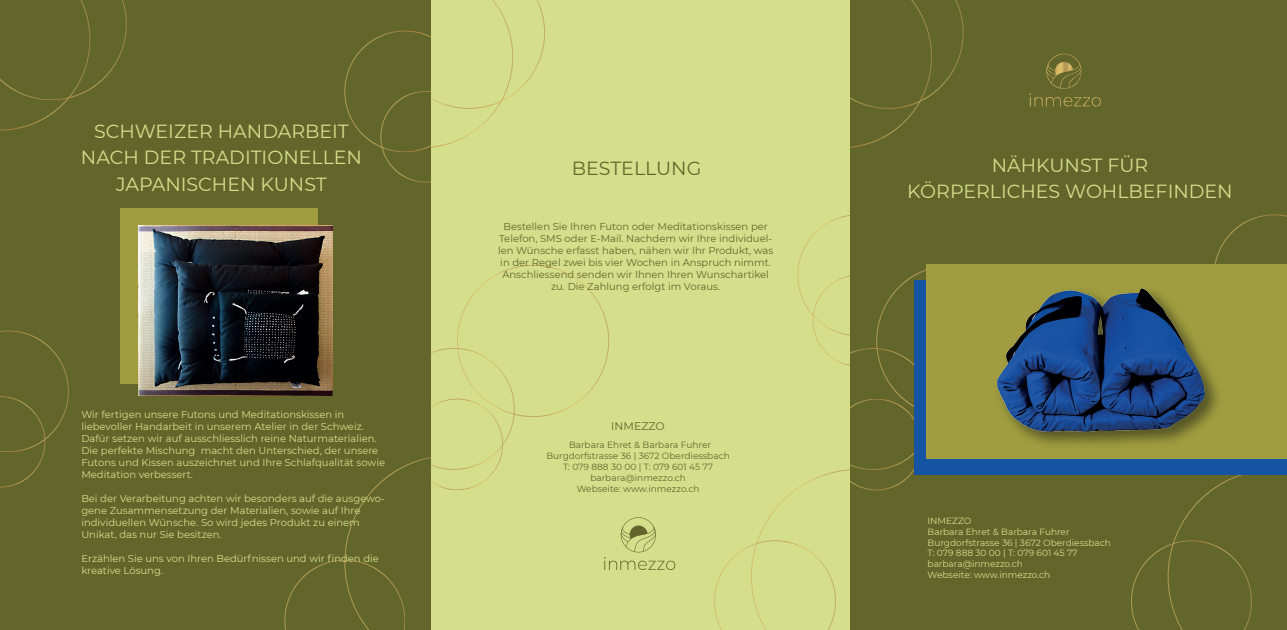
<style>
.page{position:relative;width:1287px;height:630px;background:#fff}
.page>*{position:absolute;margin:0;border:0;box-sizing:border-box;transform-origin:0 0}
.t1{font:19px/26px "Montserrat";color:#d5df8b;text-align:center}
.t2{font:19px "Montserrat";color:#63662b}
.t3{font:11px "Montserrat";color:#63662b}
.t4{font:10px/12px "Montserrat";color:#d5df8b}
.t5{font:10px/12px "Montserrat";color:#63662b;text-align:center}
.t6{font:9px/10.8px "Montserrat";color:#d5df8b}
.t7{font:9px/10.8px "Montserrat";color:#63662b;text-align:center}
</style>
<div class="page">
<div style="left:431px;top:0;width:419px;height:629px;background:#d5df8b"></div>
<div style="left:0;top:0;width:431px;height:629px;background:#63662b"></div>
<svg style="left:0;top:0;width:126px;height:130px"></svg>
<svg style="left:0;top:330px;width:69px;height:157px"></svg>
<svg style="left:285px;top:348px;width:229px;height:281px"></svg>
<svg style="left:345px;top:0;width:200px;height:182px"></svg>
<div style="left:850px;top:0;width:437px;height:629px;background:#63662b"></div>
<svg style="left:850px;top:0;width:113px;height:148px"></svg>
<svg style="left:714px;top:215px;width:219px;height:414px"></svg>
<svg style="left:1131px;top:474px;width:156px;height:155px"></svg>
<svg style="left:1215px;top:214px;width:72px;height:50px"></svg>
<div style="left:914px;top:280px;width:373px;height:194px;background:#1454a2"></div>
<div style="left:927px;top:264px;width:360px;height:195px;background:#a09c3f"></div>
<img style="left:996px;top:288px;width:222px;height:157px">
<svg style="left:1030px;top:54px;width:71px;height:52px"></svg>
<svg style="left:604px;top:517px;width:71px;height:52px"></svg>
<div style="left:120px;top:209px;width:198px;height:175px;background:#a09c3f"></div>
<img style="left:138px;top:225px;width:194px;height:170px">
<h1 class="t1" style="left:81px;top:118px;width:283px">SCHWEIZER HANDARBEIT<br>NACH DER TRADITIONELLEN<br>JAPANISCHEN KUNST</h1>
<p class="t4" style="left:81px;top:407px;width:305px">Wir fertigen unsere Futons und Meditationskissen in liebevoller Handarbeit in unserem Atelier in der Schweiz.<br>Dafür setzen wir auf ausschliesslich reine Naturmaterialien.<br>Die perfekte Mischung macht den Unterschied, der unsere Futons und Kissen auszeichnet und Ihre Schlafqualität sowie Meditation verbessert.</p>
<p class="t4" style="left:81px;top:491px;width:305px">Bei der Verarbeitung achten wir besonders auf die ausgewo&shy;gene Zusammensetzung der Materialien, sowie auf Ihre individuellen Wünsche. So wird jedes Produkt zu einem Unikat, das nur Sie besitzen.</p>
<p class="t4" style="left:81px;top:551px;width:299px">Erzählen Sie uns von Ihren Bedürfnissen und wir finden die kreative Lösung.</p>
<h1 class="t2" style="left:572px;top:155px;width:131px">BESTELLUNG</h1>
<p class="t5" style="left:498px;top:220px;width:277px">Bestellen Sie Ihren Futon oder Meditationskissen per Telefon, SMS oder E-Mail. Nachdem wir Ihre individuel&shy;len Wünsche erfasst haben, nähen wir Ihr Produkt, was in der Regel zwei bis vier Wochen in Anspruch nimmt.<br>Anschliessend senden wir Ihnen Ihren Wunschartikel zu. Die Zahlung erfolgt im Voraus.</p>
<p class="t3" style="left:611px;top:418px;width:55px">INMEZZO</p>
<p class="t7" style="left:546px;top:439px;width:185px">Barbara Ehret &amp; Barbara Fuhrer<br>Burgdorfstrasse 36 | 3672 Oberdiessbach<br>T: 079 888 30 00 | T: 079 601 45 77 barbara@inmezzo.ch<br>Webseite: www.inmezzo.ch</p>
<h1 class="t1" style="left:907px;top:151px;width:327px">NÄHKUNST FÜR<br>KÖRPERLICHES WOHLBEFINDEN</h1>
<p class="t6" style="left:928px;top:515px;width:185px">INMEZZO<br>Barbara Ehret &amp; Barbara Fuhrer<br>Burgdorfstrasse 36 | 3672 Oberdiessbach<br>T: 079 888 30 00 | T: 079 601 45 77 barbara@inmezzo.ch<br>Webseite: www.inmezzo.ch</p>
</div>
